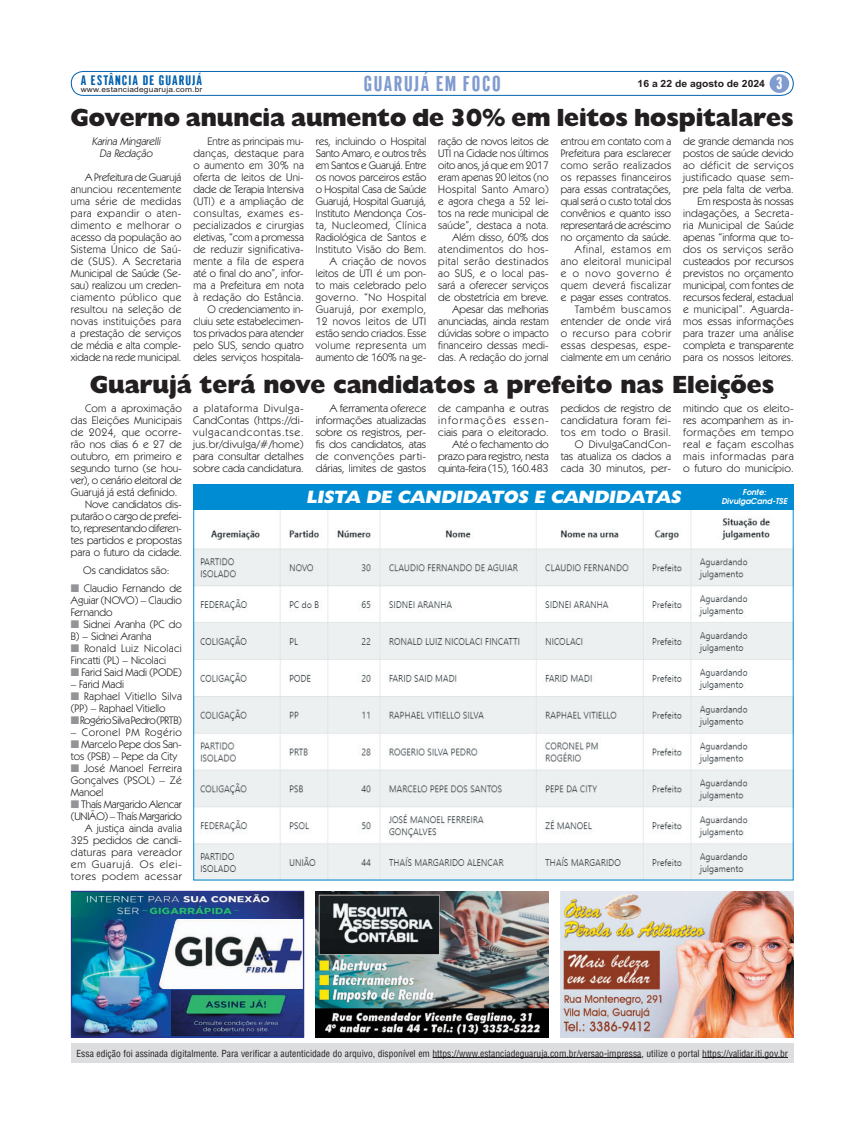
<style>
.page{position:relative;width:865px;height:1134px;background:#fff}
.page>*{position:absolute;margin:0;border:0;box-sizing:border-box;transform-origin:0 0}
.t1{font:800 25px "Humanist 521 BT";color:#231f20}
.t2{font:20.9px "Gothic CG No 1";letter-spacing:.075em;color:#809bcf;scale:1.05 1}
.t3{font:italic 800 18px "Humanist 521 BT";color:#fff}
.t4{font:16.5px "Gothic CG No 1";color:#fff;scale:1.05 1}
.t5{font:13.4px "Gothic CG No 1";letter-spacing:.075em;color:#0160ae;scale:1.08 1}
.t6{font:11px/12px "Kabel IT Cby BT";letter-spacing:.005em;color:#231f20;text-align:right}
.t7{font:11px "Kabel IT Cby BT";letter-spacing:-.015em;color:#231f20}
.t8{font:11px "Kabel IT Cby BT";letter-spacing:.035em;color:#231f20}
.t9{font:11px "Kabel IT Cby BT";letter-spacing:.025em;color:#231f20}
.t10{font:italic 11px/12px "Kabel IT Cby BT";color:#231f20;text-align:center}
.t11{font:11px "Kabel IT Cby BT";letter-spacing:-.02em;color:#231f20}
.t12{font:11px "Kabel IT Cby BT";letter-spacing:-.03em;color:#231f20}
.t13{font:11px "Kabel IT Cby BT";letter-spacing:.03em;color:#231f20}
.t14{font:11px "Kabel IT Cby BT";letter-spacing:.05em;color:#231f20}
.t15{font:11px "Kabel IT Cby BT";letter-spacing:.065em;color:#231f20}
.t16{font:11px "Kabel IT Cby BT";letter-spacing:.055em;color:#231f20}
.t17{font:700 9.9px "Arial";color:#231f20;scale:1.05 1}
.t18{font:9.5px "Switzerland Condensed";color:#231f20}
.t19{font:italic 700 8px/9px "Avalon";color:#fff;text-align:center}
.t20{font:7.5px "Arial";letter-spacing:.025em;color:#231f20;scale:1.11 1}
</style>
<div class="page">
<div style="left:71px;top:71px;width:723px;height:25px;border:1px solid #0160ae;border-radius:12px"></div>
<div style="left:770px;top:74px;width:19px;height:19px;background:#809bcf;border-radius:50%"></div>
<div style="left:71px;top:1043px;width:723px;height:20px;background:#dcdddf"></div>
<hr style="left:433px;top:1057px;width:208px;height:1px;background:#231f20">
<hr style="left:702px;top:1057px;width:86px;height:1px;background:#231f20">
<img style="left:316px;top:891px;width:233px;height:146px">
<img style="left:560px;top:891px;width:234px;height:146px">
<img style="left:73px;top:916px;width:229px;height:120px">
<div style="left:71px;top:891px;width:233px;height:147px;border:1px solid #2e3092"></div>
<img style="left:72px;top:892px;width:231px;height:24px">
<img style="left:158px;top:919px;width:145px;height:70px">
<img style="left:172px;top:990px;width:131px;height:46px">
<img style="left:195px;top:511px;width:597px;height:368px">
<div style="left:193px;top:484px;width:601px;height:26px;background:#008cd2"></div>
<p class="t5" style="left:81px;top:76px;width:114px">A ESTÂNCIA DE GUARUJÁ</p>
<p class="t20" style="left:81px;top:87px;width:111px">www.estanciadeguaruja.com.br</p>
<h2 class="t2" style="left:364px;top:76px;width:132px">GUARUJÁ EM FOCO</h2>
<p class="t17" style="left:638px;top:80px;width:123px">16 a 22 de agosto de 2024</p>
<h3 class="t4" style="left:777px;top:77px;width:7px">3</h3>
<h1 class="t1" style="left:71px;top:109px;width:724px">Governo anuncia aumento de 30% em leitos hospitalares</h1>
<p class="t10" style="left:92px;top:136px;width:72px">Karina Mingarelli<br>Da Redação</p>
<p class="t6" style="left:71px;top:172px;width:112px;text-align:justify;text-indent:14px">A Prefeitura de Guarujá anunciou recentemente uma série de medidas para expandir o aten&shy;dimento e melhorar o acesso da população ao Sistema Único de Saú&shy;de (SUS). A Secretaria Municipal de Saúde (Se&shy;sau) realizou um creden&shy;ciamento público que resultou na seleção de novas instituições para a prestação de serviços de média e alta comple&shy;xidade na rede municipal.</p>
<p class="t6" style="left:193px;top:136px;width:112px">Entre as principais mu&shy;danças, destaque para o aumento em 30% na oferta de leitos de Uni&shy;dade de Terapia Intensiva (UTI) e a ampliação de consultas, exames es&shy;pecializados e cirurgias eletivas, “com a promessa de reduzir significativa&shy;mente a fila de espera até o final do ano”, infor&shy;ma a Prefeitura em nota à redação do Estância.<br>O credenciamento in&shy;cluiu sete estabelecimen&shy;tos privados para atender pelo SUS, sendo quatro deles serviços hospitala-</p>
<p class="t6" style="left:316px;top:136px;width:112px">res, incluindo o Hospital<br>Santo Amaro, e outros três em Santos e Guarujá. Entre os novos parceiros estão o Hospital Casa de Saúde<br>Guarujá, Hospital Guarujá,<br>Instituto Mendonça Cos&shy;ta, Nucleomed, Clínica<br>Radiológica de Santos e<br>Instituto Visão do Bem.<br>A criação de novos leitos de UTI é um pon&shy;to mais celebrado pelo governo. “No Hospital<br>Guarujá, por exemplo,<br>12 novos leitos de UTI estão sendo criados. Esse volume representa um aumento de 160% na ge-</p>
<p class="t6" style="left:438px;top:136px;width:112px">ração de novos leitos de<br>UTI na Cidade nos últimos oito anos, já que em 2017 eram apenas 20 leitos (no<br>Hospital Santo Amaro) e agora chega a 52 lei&shy;tos na rede municipal de saúde”, destaca a nota.<br>Além disso, 60% dos atendimentos do hos&shy;pital serão destinados ao SUS, e o local pas&shy;sará a oferecer serviços de obstetrícia em breve.<br>Apesar das melhorias anunciadas, ainda restam dúvidas sobre o impacto financeiro dessas medi&shy;das. A redação do jornal</p>
<p class="t6" style="left:561px;top:136px;width:112px">entrou em contato com a<br>Prefeitura para esclarecer como serão realizados os repasses financeiros para essas contratações, qual será o custo total dos convênios e quanto isso representará de acréscimo no orçamento da saúde.<br>Afinal, estamos em ano eleitoral municipal e o novo governo é quem deverá fiscalizar e pagar esses contratos.<br>Também buscamos entender de onde virá o recurso para cobrir essas despesas, espe&shy;cialmente em um cenário</p>
<p class="t6" style="left:683px;top:136px;width:112px">de grande demanda nos postos de saúde devido ao déficit de serviços justificado quase sem&shy;pre pela falta de verba.<br>Em resposta às nossas indagações, a Secreta&shy;ria Municipal de Saúde apenas “informa que to&shy;dos os serviços serão custeados por recursos previstos no orçamento municipal, com fontes de recursos federal, estadual e municipal”. Aguarda&shy;mos essas informações para trazer uma análise completa e transparente para os nossos leitores.</p>
<h1 class="t1" style="left:90px;top:376px;width:686px">Guarujá terá nove candidatos a prefeito nas Eleições</h1>
<p class="t6" style="left:193px;top:403px;width:112px;text-align:justify">a plataforma Divulga-CandContas (https://di&shy;vulgacandcontas.tse. jus.br/divulga/#/home) para consultar detalhes sobre cada candidatura.</p>
<p class="t6" style="left:316px;top:403px;width:112px;text-align:justify;text-indent:14px">A ferramenta oferece informações atualizadas sobre os registros, per&shy;fis dos candidatos, atas de convenções parti&shy;dárias, limites de gastos</p>
<p class="t6" style="left:438px;top:403px;width:112px">de campanha e outras informações essen&shy;ciais para o eleitorado.<br>Até o fechamento do prazo para registro, nesta quinta-feira (15), 160.483</p>
<p class="t6" style="left:561px;top:403px;width:112px">pedidos de registro de candidatura foram fei&shy;tos em todo o Brasil.<br>O DivulgaCandCon&shy;tas atualiza os dados a cada 30 minutos, per-</p>
<p class="t6" style="left:683px;top:403px;width:112px;text-align:justify">mitindo que os eleito&shy;res acompanhem as in&shy;formações em tempo real e façam escolhas mais informadas para o futuro do município.</p>
<h3 class="t3" style="left:306px;top:491px;width:378px">LISTA DE CANDIDATOS E CANDIDATAS</h3>
<p class="t19" style="left:721px;top:489px;width:67px">Fonte:<br>DivulgaCand-TSE</p>
<p class="t9" style="left:85px;top:404px;width:98px">Com a aproximação</p>
<p class="t6" style="left:71px;top:415px;width:113px">das Eleições Municipais</p>
<p class="t8" style="left:71px;top:428px;width:113px">de 2024, que ocorre-</p>
<p class="t6" style="left:71px;top:439px;width:112px">rão nos dias 6 e 27 de</p>
<p class="t6" style="left:71px;top:451px;width:113px">outubro, em primeiro e</p>
<p class="t6" style="left:71px;top:463px;width:113px">segundo turno (se hou-</p>
<p class="t6" style="left:71px;top:475px;width:113px">ver), o cenário eleitoral de</p>
<p class="t6" style="left:71px;top:487px;width:108px">Guarujá já está definido.</p>
<p class="t6" style="left:85px;top:499px;width:98px">Nove candidatos dis-</p>
<p class="t7" style="left:71px;top:512px;width:113px">putarão o cargo de prefei-</p>
<p class="t11" style="left:71px;top:524px;width:113px">to, representando diferen-</p>
<p class="t6" style="left:71px;top:535px;width:113px">tes partidos e propostas</p>
<p class="t6" style="left:71px;top:547px;width:113px">para o futuro da cidade.</p>
<p class="t6" style="left:83px;top:562px;width:100px;line-height:18px;text-align:left">Os candidatos são:<br>Claudio Fernando de</p>
<p class="t6" style="left:71px;top:595px;width:113px;text-align:left">Aguiar (NOVO) – Claudio<br>Fernando</p>
<p class="t6" style="left:71px;top:619px;width:113px;text-align:left;text-indent:13px">Sidnei Aranha (PC do<br>B) – Sidnei Aranha</p>
<p class="t6" style="left:71px;top:643px;width:113px;text-align:left;text-indent:14px">Ronald Luiz Nicolaci<br>Fincatti (PL) – Nicolaci</p>
<p class="t6" style="left:82px;top:667px;width:102px">Farid Said Madi (PODE)</p>
<p class="t6" style="left:71px;top:679px;width:55px">– Farid Madi</p>
<p class="t13" style="left:84px;top:692px;width:99px">Raphael Vitiello Silva</p>
<p class="t6" style="left:71px;top:703px;width:96px">(PP) – Raphael Vitiello</p>
<p class="t12" style="left:80px;top:716px;width:103px">Rogério Silva Pedro (PRTB)</p>
<p class="t14" style="left:71px;top:728px;width:113px">– Coronel PM Rogério</p>
<p class="t6" style="left:81px;top:739px;width:102px">Marcelo Pepe dos San-</p>
<p class="t6" style="left:71px;top:751px;width:108px">tos (PSB) – Pepe da City</p>
<p class="t9" style="left:84px;top:764px;width:99px">José Manoel Ferreira</p>
<p class="t6" style="left:71px;top:775px;width:113px">Gonçalves (PSOL) – Zé</p>
<p class="t6" style="left:71px;top:787px;width:34px">Manoel</p>
<p class="t6" style="left:81px;top:799px;width:102px">Thaís Margarido Alencar</p>
<p class="t7" style="left:71px;top:812px;width:113px">(UNIÃO) – Thaís Margarido</p>
<p class="t6" style="left:85px;top:823px;width:98px">A justiça ainda avalia</p>
<p class="t6" style="left:71px;top:835px;width:113px">325 pedidos de candi-</p>
<p class="t8" style="left:71px;top:848px;width:113px">daturas para vereador</p>
<p class="t15" style="left:71px;top:860px;width:113px">em Guarujá. Os elei-</p>
<p class="t16" style="left:71px;top:872px;width:113px">tores podem acessar</p>
<p class="t18" style="left:77px;top:1049px;width:713px">Essa edição foi assinada digitalmente. Para verificar a autenticidade do arquivo, disponível em https://www.estanciadeguaruja.com.br/versao-impressa, utilize o portal https://validar.iti.gov.br</p>
</div>
